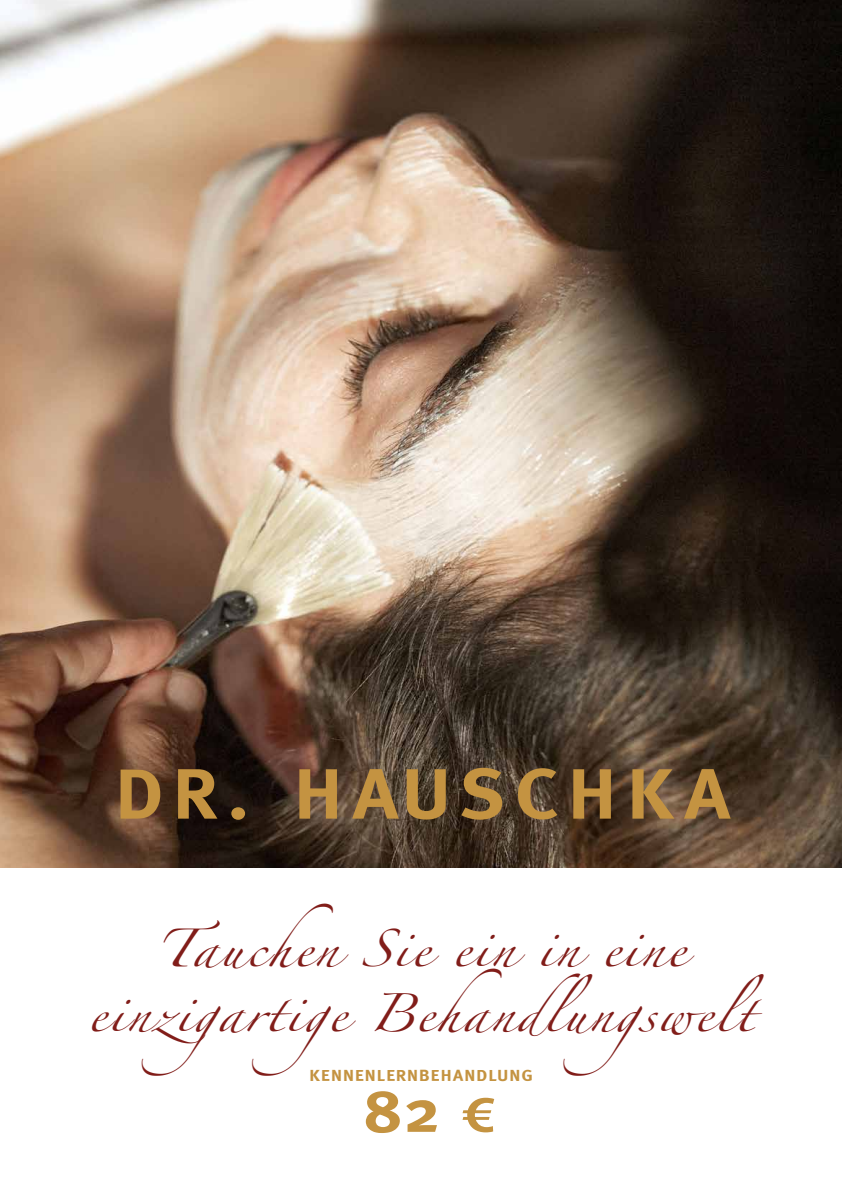
<style>
.page{position:relative;width:842px;height:1191px;background:#fff}
.page>*{position:absolute;margin:0;border:0;box-sizing:border-box;transform-origin:0 0}
.t1{font:700 71px "Meta";letter-spacing:.135em;color:#c49341;scale:1.1 1}
.t2{font:700 60px "Meta";color:#c49341;scale:1.1 1}
.t3{font:34px/65px "Zapfino";letter-spacing:.04em;color:#811d19;text-align:center;scale:1.1 1}
.t4{font:700 16px "Meta";letter-spacing:.06em;color:#c49341;scale:1.1 1}
.s1{font-family:"Frutiger LT Std";font-size:48px}
</style>
<div class="page">
<img style="left:0;top:0;width:842px;height:867px">
<h1 class="t1" style="left:115px;top:753px;width:560px">DR. HAUSCHKA</h1>
<p class="t3" style="left:88px;top:922px;width:616px">Tauchen Sie ein in eine einzigartige Behandlungswelt</p>
<h2 class="t2" style="left:365px;top:1076px;width:117px">82 <span class="s1">€</span></h2>
<p class="t4" style="left:309px;top:1066px;width:204px">KENNENLERNBEHANDLUNG</p>
</div>
